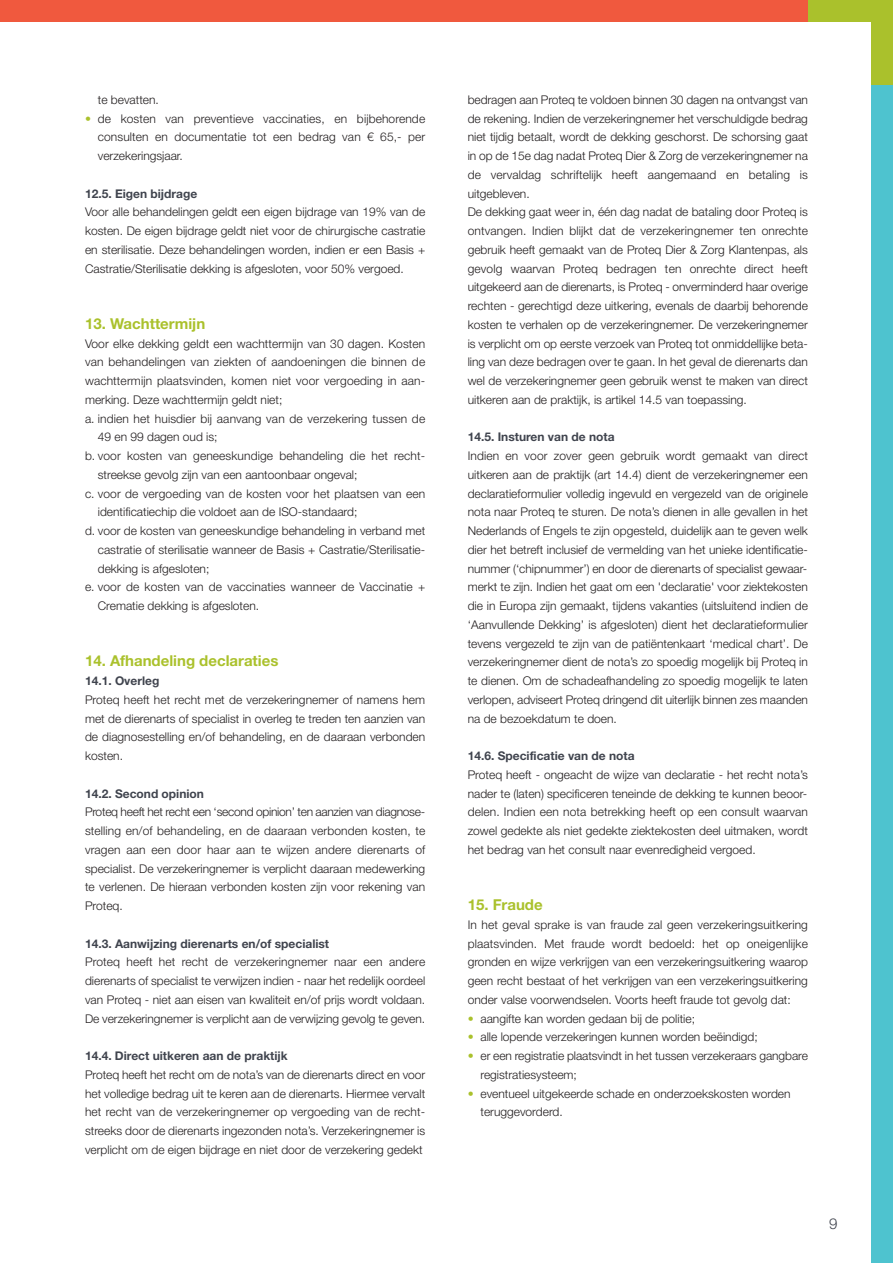
<style>
.page{position:relative;width:893px;height:1263px;background:#fff}
.page>*{position:absolute;margin:0;border:0;box-sizing:border-box;transform-origin:0 0}
.t1{font:700 15px "Helvetica Neue";color:#aac12c}
.t2{font:300 15px "Helvetica Neue";color:#40444e}
.t3{font:300 12px/18.8px "Helvetica Neue";color:#231f20;text-align:justify}
.t4{font:700 12px "Helvetica Neue";color:#40444e}
.s1{color:#aac12c}
</style>
<div class="page">
<div style="left:0;top:0;width:808px;height:21px;background:#f0593e"></div>
<div style="left:808px;top:0;width:85px;height:21px;background:#aac12c"></div>
<div style="left:872px;top:0;width:21px;height:85px;background:#aac12c"></div>
<div style="left:872px;top:85px;width:21px;height:1178px;background:#4ec3cf"></div>
<p class="t3" style="left:98px;top:90px;width:63px">te bevatten.</p>
<p class="t3" style="left:98px;top:109px;width:329px;text-indent:-13px"><span class="s1">•</span> de kosten van preventieve vaccinaties, en bijbehorende consulten en documentatie tot een bedrag van € 65,- per verzekeringsjaar.</p>
<p class="t4" style="left:85px;top:189px;width:114px">12.5. Eigen bijdrage</p>
<p class="t3" style="left:85px;top:202px;width:342px">Voor alle behandelingen geldt een eigen bijdrage van 19% van de kosten. De eigen bijdrage geldt niet voor de chirurgische castratie en sterilisatie. Deze behandelingen worden, indien er een Basis + Castratie/Sterilisatie dekking is afgesloten, voor 50% vergoed.</p>
<p class="t1" style="left:85px;top:318px;width:122px">13. Wachttermijn</p>
<p class="t3" style="left:85px;top:334px;width:342px">Voor elke dekking geldt een wachttermijn van 30 dagen. Kosten</p>
<p class="t3" style="left:85px;top:352px;width:342px">van behandelingen van ziekten of aandoeningen die binnen de</p>
<p class="t3" style="left:85px;top:371px;width:342px">wachttermijn plaatsvinden, komen niet voor vergoeding in aan-</p>
<p class="t3" style="left:85px;top:390px;width:199px">merking. Deze wachttermijn geldt niet;</p>
<p class="t3" style="left:85px;top:409px;width:342px">a. indien het huisdier bij aanvang van de verzekering tussen de</p>
<p class="t3" style="left:98px;top:427px;width:121px">49 en 99 dagen oud is;</p>
<p class="t3" style="left:85px;top:446px;width:342px">b. voor kosten van geneeskundige behandeling die het recht-</p>
<p class="t3" style="left:98px;top:465px;width:261px">streekse gevolg zijn van een aantoonbaar ongeval;</p>
<p class="t3" style="left:85px;top:484px;width:342px">c. voor de vergoeding van de kosten voor het plaatsen van een</p>
<p class="t3" style="left:98px;top:502px;width:261px">identificatiechip die voldoet aan de ISO-standaard;</p>
<p class="t3" style="left:85px;top:521px;width:342px">d. voor de kosten van geneeskundige behandeling in verband met</p>
<p class="t3" style="left:98px;top:540px;width:329px">castratie of sterilisatie wanneer de Basis + Castratie/Sterilisatie-</p>
<p class="t3" style="left:98px;top:559px;width:113px">dekking is afgesloten;</p>
<p class="t3" style="left:85px;top:577px;width:342px">e. voor de kosten van de vaccinaties wanneer de Vaccinatie +</p>
<p class="t3" style="left:98px;top:596px;width:163px">Crematie dekking is afgesloten.</p>
<p class="t1" style="left:85px;top:656px;width:195px">14. Afhandeling declaraties</p>
<p class="t4" style="left:85px;top:676px;width:76px">14.1. Overleg</p>
<p class="t3" style="left:85px;top:690px;width:342px">Proteq heeft het recht met de verzekeringnemer of namens hem met de dierenarts of specialist in overleg te treden ten aanzien van de diagnosestelling en/of behandeling, en de daaraan verbonden kosten.</p>
<p class="t4" style="left:85px;top:789px;width:120px">14.2. Second opinion</p>
<p class="t3" style="left:85px;top:802px;width:342px">Proteq heeft het recht een ‘second opinion’ ten aanzien van diagnose&shy;stelling en/of behandeling, en de daaraan verbonden kosten, te vragen aan een door haar aan te wijzen andere dierenarts of specialist. De verzekeringnemer is verplicht daaraan medewerking te verlenen. De hieraan verbonden kosten zijn voor rekening van Proteq.</p>
<p class="t4" style="left:85px;top:939px;width:246px">14.3. Aanwijzing dierenarts en/of specialist</p>
<p class="t3" style="left:85px;top:952px;width:342px">Proteq heeft het recht de verzekeringnemer naar een andere dierenarts of specialist te verwijzen indien - naar het redelijk oordeel van Proteq - niet aan eisen van kwaliteit en/of prijs wordt voldaan.<br>De verzekeringnemer is verplicht aan de verwijzing gevolg te geven.</p>
<p class="t4" style="left:85px;top:1051px;width:204px">14.4. Direct uitkeren aan de praktijk</p>
<p class="t3" style="left:85px;top:1065px;width:342px">Proteq heeft het recht om de nota’s van de dierenarts direct en voor het volledige bedrag uit te keren aan de dierenarts. Hiermee vervalt het recht van de verzekeringnemer op vergoeding van de recht&shy;streeks door de dierenarts ingezonden nota’s. Verzekeringnemer is verplicht om de eigen bijdrage en niet door de verzekering gedekt</p>
<p class="t3" style="left:468px;top:90px;width:342px;text-align:left">bedragen aan Proteq te voldoen binnen 30 dagen na ontvangst van de rekening. Indien de verzekeringnemer het verschuldigde bedrag niet tijdig betaalt, wordt de dekking geschorst. De schorsing gaat in op de 15e dag nadat Proteq Dier &amp; Zorg de verzekeringnemer na de vervaldag schriftelijk heeft aangemaand en betaling is uitgebleven.<br>De dekking gaat weer in, één dag nadat de bataling door Proteq is ontvangen. Indien blijkt dat de verzekeringnemer ten onrechte gebruik heeft gemaakt van de Proteq Dier &amp; Zorg Klantenpas, als gevolg waarvan Proteq bedragen ten onrechte direct heeft uitgekeerd aan de dierenarts, is Proteq - onverminderd haar overige rechten - gerechtigd deze uitkering, evenals de daarbij behorende kosten te verhalen op de verzekeringnemer. De verzekeringnemer is verplicht om op eerste verzoek van Proteq tot onmiddellijke beta&shy;ling van deze bedragen over te gaan. In het geval de dierenarts dan wel de verzekeringnemer geen gebruik wenst te maken van direct uitkeren aan de praktijk, is artikel 14.5 van toepassing.</p>
<p class="t4" style="left:468px;top:433px;width:148px">14.5. Insturen van de nota</p>
<p class="t3" style="left:468px;top:446px;width:342px">Indien en voor zover geen gebruik wordt gemaakt van direct uitkeren aan de praktijk (art 14.4) dient de verzekeringnemer een declaratieformulier volledig ingevuld en vergezeld van de originele nota naar Proteq te sturen. De nota’s dienen in alle gevallen in het Nederlands of Engels te zijn opgesteld, duidelijk aan te geven welk dier het betreft inclusief de vermelding van het unieke identificatie&shy;nummer (‘chipnummer’) en door de dierenarts of specialist gewaar&shy;merkt te zijn. Indien het gaat om een 'declaratie' voor ziektekosten die in Europa zijn gemaakt, tijdens vakanties (uitsluitend indien de ‘Aanvullende Dekking’ is afgesloten) dient het declaratieformulier tevens vergezeld te zijn van de patiëntenkaart ‘medical chart’. De verzekeringnemer dient de nota’s zo spoedig mogelijk bij Proteq in te dienen. Om de schadeafhandeling zo spoedig mogelijk te laten verlopen, adviseert Proteq dringend dit uiterlijk binnen zes maanden na de bezoekdatum te doen.</p>
<p class="t4" style="left:468px;top:751px;width:168px">14.6. Specificatie van de nota</p>
<p class="t3" style="left:468px;top:765px;width:342px">Proteq heeft - ongeacht de wijze van declaratie - het recht nota’s nader te (laten) specificeren teneinde de dekking te kunnen beoor&shy;delen. Indien een nota betrekking heeft op een consult waarvan zowel gedekte als niet gedekte ziektekosten deel uitmaken, wordt het bedrag van het consult naar evenredigheid vergoed.</p>
<p class="t1" style="left:468px;top:899px;width:76px">15. Fraude</p>
<p class="t3" style="left:468px;top:915px;width:342px">In het geval sprake is van fraude zal geen verzekeringsuitkering plaatsvinden. Met fraude wordt bedoeld: het op oneigenlijke gronden en wijze verkrijgen van een verzekeringsuitkering waarop geen recht bestaat of het verkrijgen van een verzekeringsuitkering onder valse voorwendselen. Voorts heeft fraude tot gevolg dat:</p>
<p class="t3" style="left:468px;top:1009px;width:229px"><span class="s1">•</span> aangifte kan worden gedaan bij de politie;</p>
<p class="t3" style="left:468px;top:1027px;width:291px"><span class="s1">•</span> alle lopende verzekeringen kunnen worden beëindigd;</p>
<p class="t3" style="left:480px;top:1046px;width:329px;text-indent:-13px"><span class="s1">•</span> er een registratie plaatsvindt in het tussen verzekeraars gangbare registratiesysteem;</p>
<p class="t3" style="left:480px;top:1084px;width:312px;text-indent:-13px"><span class="s1">•</span> eventueel uitgekeerde schade en onderzoekskosten worden teruggevorderd.</p>
<p class="t2" style="left:829px;top:1214px;width:10px">9</p>
</div>
